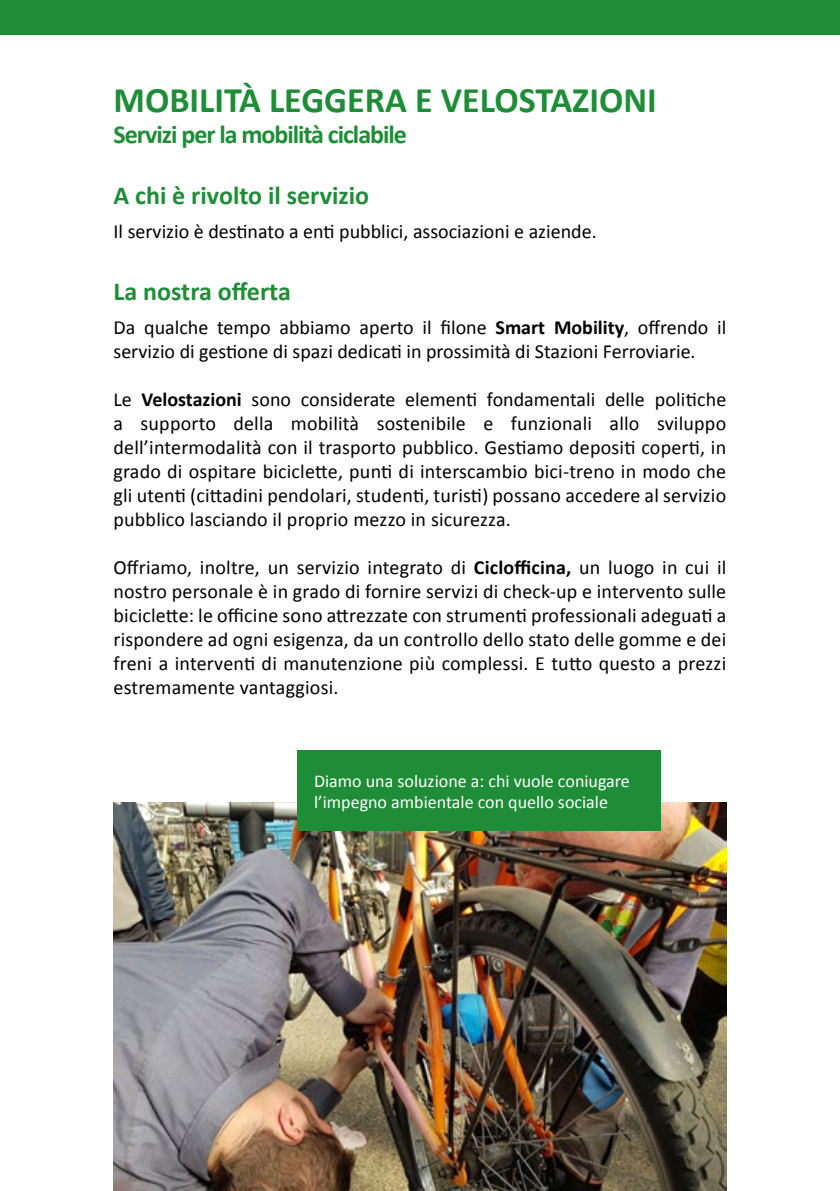
<style>
.page{position:relative;width:840px;height:1191px;background:#fff}
.page>*{position:absolute;margin:0;border:0;box-sizing:border-box;transform-origin:0 0}
.t1{font:700 36px "Calibri";color:#1f8d37}
.t2{font:700 26px "Calibri";letter-spacing:-.015em;color:#1f8d37}
.t3{font:700 26px "Calibri";letter-spacing:-.04em;color:#1f8d37}
.t4{font:20px/24px "Calibri";color:#000;text-align:justify}
.t5{font:18px/21.6px "Calibri";color:#fff}
.s1{font-weight:700}
</style>
<div class="page">
<img style="left:113px;top:802px;width:613px;height:389px">
<div style="left:297px;top:750px;width:363px;height:81px;background:#1f8d37"></div>
<div style="left:0;top:0;width:839px;height:34px;background:#1f8d37"></div>
<h1 class="t1" style="left:113px;top:77px;width:544px">MOBILITÀ LEGGERA E VELOSTAZIONI</h1>
<h2 class="t3" style="left:113px;top:118px;width:295px">Servizi per la mobilità ciclabile</h2>
<h2 class="t2" style="left:113px;top:179px;width:257px">A chi è rivolto il servizio</h2>
<p class="t4" style="left:113px;top:219px;width:484px">Il servizio è destinato a enti pubblici, associazioni e aziende.</p>
<h2 class="t2" style="left:113px;top:275px;width:179px">La nostra offerta</h2>
<p class="t4" style="left:113px;top:316px;width:614px">Da qualche tempo abbiamo aperto il filone <span class="s1">Smart Mobility</span>, offrendo il servizio di gestione di spazi dedicati in prossimità di Stazioni Ferroviarie.</p>
<p class="t4" style="left:113px;top:388px;width:614px">Le <span class="s1">Velostazioni</span> sono considerate elementi fondamentali delle politiche a supporto della mobilità sostenibile e funzionali allo sviluppo dell’intermodalità con il trasporto pubblico. Gestiamo depositi coperti, in grado di ospitare biciclette, punti di interscambio bici-treno in modo che gli utenti (cittadini pendolari, studenti, turisti) possano accedere al servizio pubblico lasciando il proprio mezzo in sicurezza.</p>
<p class="t4" style="left:113px;top:556px;width:614px">Offriamo, inoltre, un servizio integrato di <span class="s1">Ciclofficina,</span> un luogo in cui il nostro personale è in grado di fornire servizi di check-up e intervento sulle biciclette: le officine sono attrezzate con strumenti professionali adeguati a rispondere ad ogni esigenza, da un controllo dello stato delle gomme e dei freni a interventi di manutenzione più complessi. E tutto questo a prezzi estremamente vantaggiosi.</p>
<p class="t5" style="left:314px;top:770px;width:317px">Diamo una soluzione a: chi vuole coniugare l’impegno ambientale con quello sociale</p>
</div>
